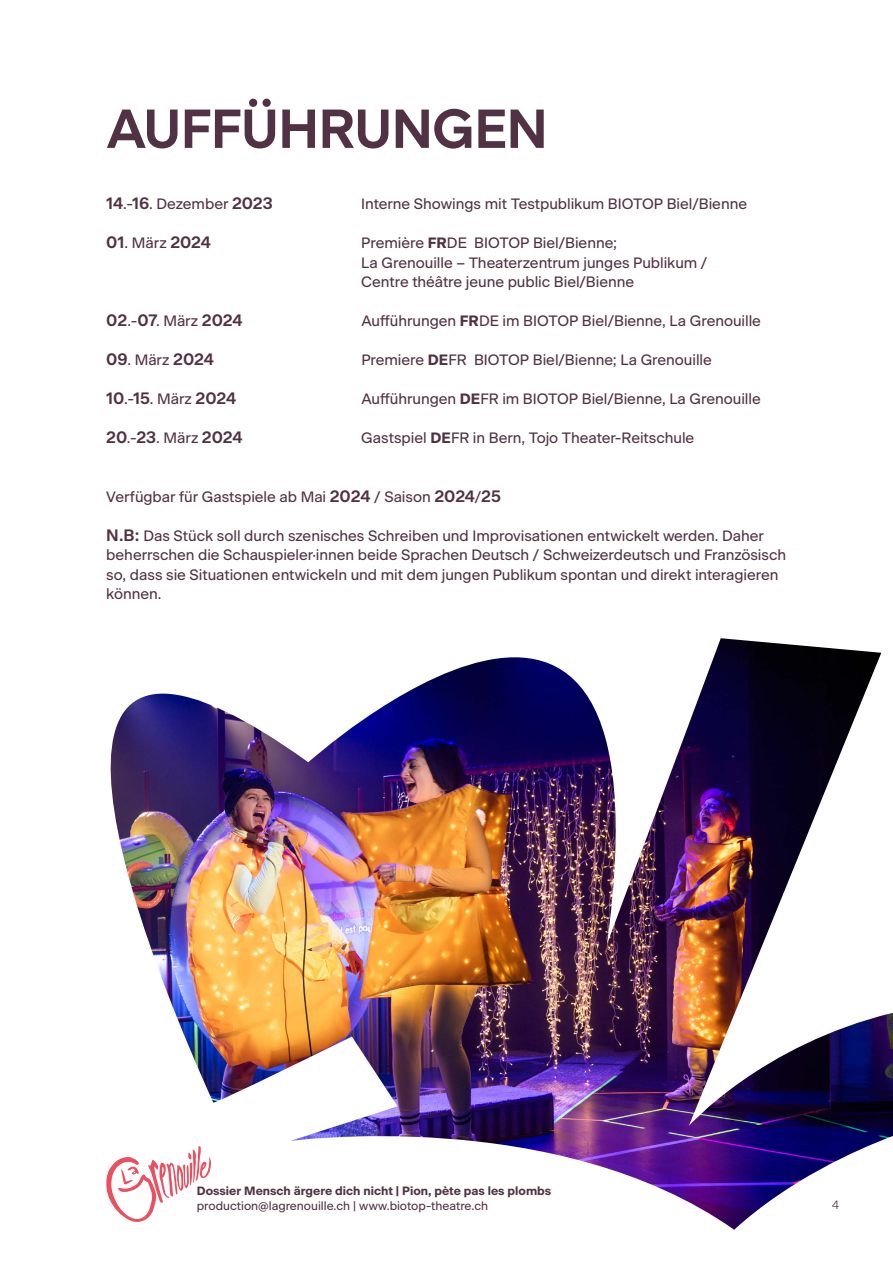
<style>
.page{position:relative;width:893px;height:1263px;background:#fff}
.page>*{position:absolute;margin:0;border:0;box-sizing:border-box;transform-origin:0 0}
.t1{font:700 54px "Epoque Grotesk";letter-spacing:-.02em;color:#503244}
.t2{font:600 16.5px "Beausite Classic";letter-spacing:-.01em;color:#503244}
.t3{font:15px/19.5px "Beausite Classic";color:#503244}
.t4{font:700 12px "Beausite Classic";color:#503244}
.t5{font:12px "Beausite Classic";color:#503244}
.t6{font:300 12px "Beausite Classic";color:#503244}
.s1{font-weight:600;font-size:16.5px}
.s2{font-weight:400;font-size:15px}
.s3{font-weight:700}
</style>
<div class="page">
<img style="left:110px;top:638px;width:783px;height:592px">
<svg style="left:106px;top:1145px;width:105px;height:80px"></svg>
<h1 class="t1" style="left:106px;top:95px;width:443px">AUFFÜHRUNGEN</h1>
<p class="t3" style="left:106px;top:193px;width:168px"><span class="s1">14</span>.-<span class="s1">16</span>. Dezember <span class="s1">2023</span></p>
<p class="t3" style="left:361px;top:193px;width:387px">Interne Showings mit Testpublikum BIOTOP Biel/Bienne</p>
<p class="t2" style="left:106px;top:230px;width:106px">01<span class="s2">. März</span> 2024</p>
<p class="t3" style="left:361px;top:232px;width:348px">Première <span class="s3">FR</span>DE BIOTOP Biel/Bienne;<br>La Grenouille – Theaterzentrum junges Publikum /<br>Centre théâtre jeune public Biel/Bienne</p>
<p class="t2" style="left:106px;top:308px;width:138px">02<span class="s2">.-</span>07<span class="s2">. März</span> 2024</p>
<p class="t3" style="left:361px;top:310px;width:401px">Aufführungen <span class="s3">FR</span>DE im BIOTOP Biel/Bienne, La Grenouille</p>
<p class="t2" style="left:106px;top:347px;width:109px">09<span class="s2">. März</span> 2024</p>
<p class="t3" style="left:361px;top:349px;width:352px">Premiere <span class="s3">DE</span>FR BIOTOP Biel/Bienne; La Grenouille</p>
<p class="t2" style="left:106px;top:386px;width:131px">10<span class="s2">.-</span>15<span class="s2">. März</span> 2024</p>
<p class="t3" style="left:361px;top:388px;width:401px">Aufführungen <span class="s3">DE</span>FR im BIOTOP Biel/Bienne, La Grenouille</p>
<p class="t2" style="left:106px;top:425px;width:138px">20<span class="s2">.-</span>23<span class="s2">. März</span> 2024</p>
<p class="t3" style="left:361px;top:427px;width:334px">Gastspiel <span class="s3">DE</span>FR in Bern, Tojo Theater-Reitschule</p>
<p class="t3" style="left:106px;top:485px;width:396px">Verfügbar für Gastspiele ab Mai <span class="s1">2024</span> / Saison <span class="s1">2024</span>/<span class="s1">25</span></p>
<p class="t3" style="left:106px;top:524px;width:681px"><span class="s1">N.B:</span> Das Stück soll durch szenisches Schreiben und Improvisationen entwickelt werden. Daher beherrschen die Schauspieler·innen beide Sprachen Deutsch / Schweizerdeutsch und Französisch so, dass sie Situationen entwickeln und mit dem jungen Publikum spontan und direkt interagieren können.</p>
<p class="t4" style="left:197px;top:1182px;width:356px">Dossier Mensch ärgere dich nicht | Pion, pète pas les plombs</p>
<p class="t5" style="left:197px;top:1196px;width:293px">production@lagrenouille.ch | www.biotop-theatre.ch</p>
<p class="t6" style="left:832px;top:1196px;width:8px">4</p>
</div>
